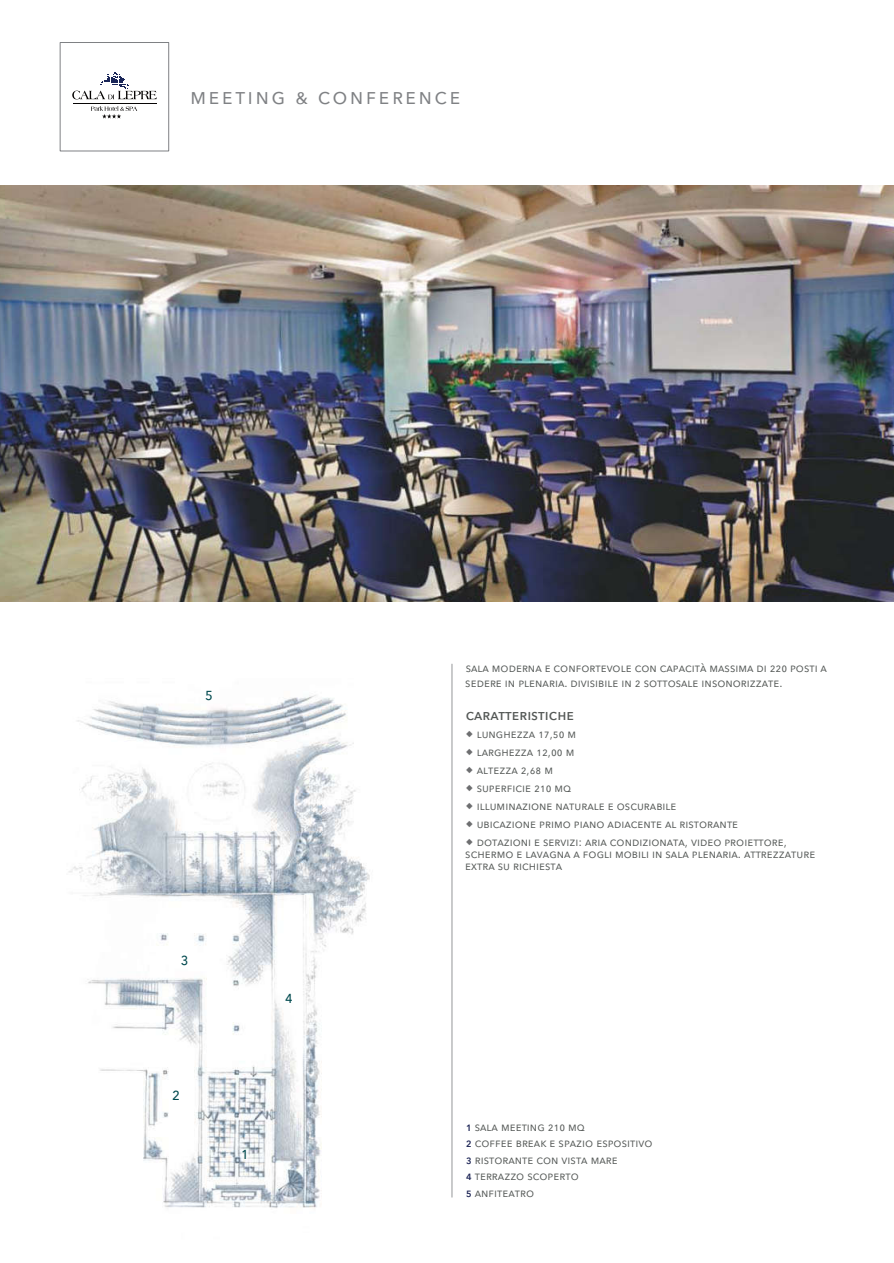
<style>
.page{position:relative;width:894px;height:1263px;background:#fff}
.page>*{position:absolute;margin:0;border:0;box-sizing:border-box;transform-origin:0 0}
.t1{font:22.5px "Avenir Next";letter-spacing:.1em;color:#7f8184}
.t2{font:17.25px "Avenir Next";color:#00494e}
.t3{font:500 15px "Avenir Next";letter-spacing:.01em;color:#545856}
.t4{font:12px/16.5px "Avenir Next";color:#545856}
.s1{font-family:"Minion Pro";font-size:15.75px;color:#6d6e70}
.s2{font-weight:500;color:#1f2757}
</style>
<div class="page">
<img style="left:69px;top:695px;width:301px;height:513px">
<img style="left:0;top:186px;width:893px;height:415px">
<hr style="left:451px;top:664px;width:1px;height:533px;background:#c7c8c9">
<svg style="left:91px;top:106px;width:46px;height:13px"></svg>
<svg style="left:72px;top:72px;width:85px;height:27px"></svg>
<hr style="left:73px;top:103px;width:84px;height:1px;background:#070504">
<div style="left:60px;top:42px;width:109px;height:109px;border:1px solid #7f8184"></div>
<h1 class="t1" style="left:190px;top:82px;width:272px">meeting &amp; conference</h1>
<h2 class="t2" style="left:205px;top:682px;width:10px">5</h2>
<h2 class="t2" style="left:180px;top:948px;width:10px">3</h2>
<h2 class="t2" style="left:172px;top:1082px;width:10px">2</h2>
<h2 class="t2" style="left:285px;top:985px;width:10px">4</h2>
<h2 class="t2" style="left:240px;top:1141px;width:10px">1</h2>
<p class="t4" style="left:465px;top:660px;width:363px;line-height:15px">sala moderna e confortevole con capacità massima di 220 posti a sedere in plenaria. divisibile in 2 sottosale insonorizzate.</p>
<p class="t3" style="left:465px;top:704px;width:110px">caratteristiche</p>
<p class="t4" style="left:465px;top:725px;width:112px"><span class="s1">◆</span> lunghezza 17,50 m</p>
<p class="t4" style="left:465px;top:743px;width:110px"><span class="s1">◆</span> larghezza 12,00 m</p>
<p class="t4" style="left:465px;top:761px;width:89px"><span class="s1">◆</span> altezza 2,68 m</p>
<p class="t4" style="left:465px;top:779px;width:107px"><span class="s1">◆</span> superficie 210 mq</p>
<p class="t4" style="left:465px;top:797px;width:212px"><span class="s1">◆</span> illuminazione naturale e oscurabile</p>
<p class="t4" style="left:465px;top:815px;width:274px"><span class="s1">◆</span> ubicazione primo piano adiacente al ristorante</p>
<p class="t4" style="left:465px;top:836px;width:351px;line-height:12px"><span class="s1">◆</span> dotazioni e servizi: aria condizionata, video proiettore, schermo e lavagna a fogli mobili in sala plenaria. attrezzature extra su richiesta</p>
<p class="t4" style="left:465px;top:1119px;width:188px"><span class="s2">1</span> sala meeting 210 mq<br><span class="s2">2</span> coffee break e spazio espositivo<br><span class="s2">3</span> ristorante con vista mare<br><span class="s2">4</span> terrazzo scoperto<br><span class="s2">5</span> anfiteatro</p>
</div>
